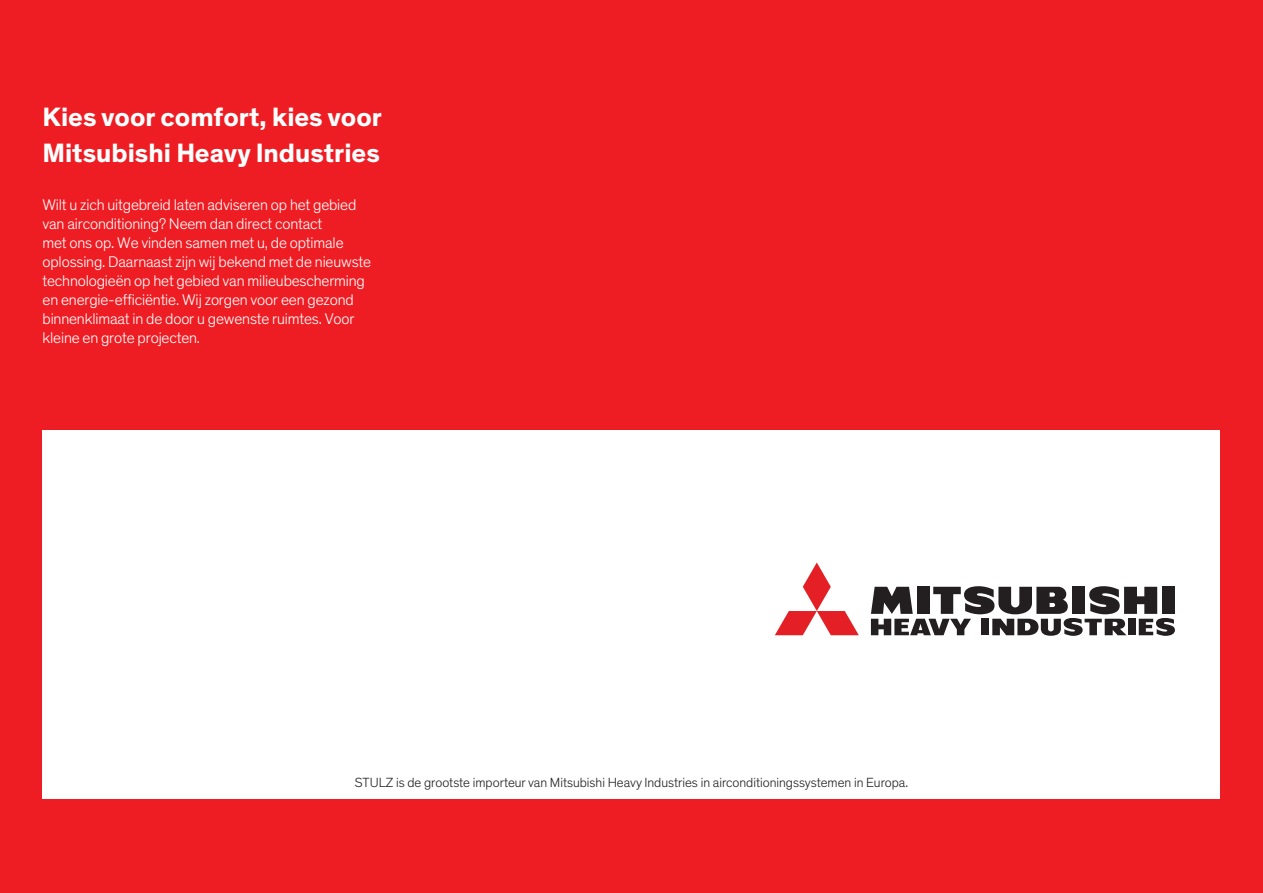
<style>
.page{position:relative;width:1263px;height:893px;background:#ee1d23}
.page>*{position:absolute;margin:0;border:0;box-sizing:border-box;transform-origin:0 0}
.Kop_1_klein{font:700 27px/36px "Theinhardt";color:#fff}
.Paragraaf_groot{font:300 15.75px/18.9px "Theinhardt";letter-spacing:-.01em;color:#fff}
.t1{font:300 13.5px "Theinhardt";color:#231f20}
</style>
<div class="page">
<div style="left:43px;top:430px;width:1177px;height:368px;background:#fff"></div>
<svg style="left:871px;top:586px;width:304px;height:50px"></svg>
<svg style="left:775px;top:562px;width:84px;height:73px"></svg>
<p class="Kop_1_klein" style="left:43px;top:100px;width:341px">Kies voor comfort, kies voor<br>Mitsubishi Heavy Industries</p>
<p class="Paragraaf_groot" style="left:43px;top:196px;width:330px">Wilt u zich uitgebreid laten adviseren op het gebied van airconditioning? Neem dan direct contact<br>met ons op. We vinden samen met u, de optimale oplossing. Daarnaast zijn wij bekend met de nieuwste technologieën op het gebied van milieubescherming en energie-efficiëntie. Wij zorgen voor een gezond binnenklimaat in de door u gewenste ruimtes. Voor kleine en grote projecten.</p>
<p class="t1" style="left:355px;top:775px;width:555px">STULZ is de grootste importeur van Mitsubishi Heavy Industries in airconditioningssystemen in Europa.</p>
</div>
